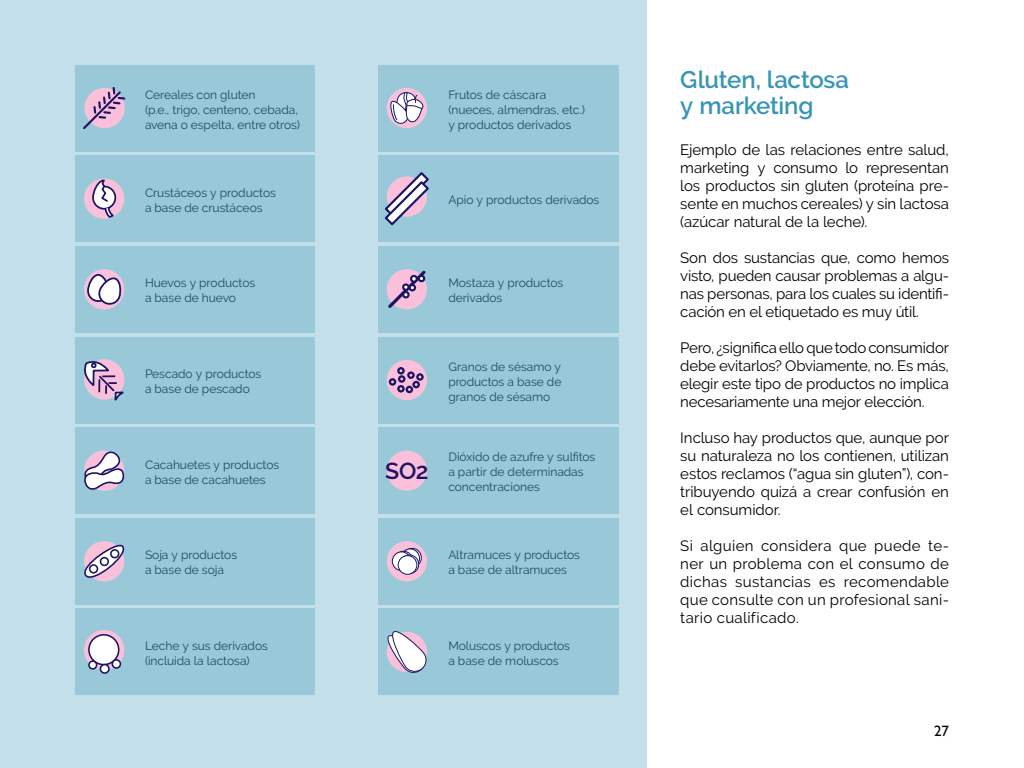
<style>
.page{position:relative;width:1024px;height:768px;background:#fff}
.page>*{position:absolute;margin:0;border:0;box-sizing:border-box;transform-origin:0 0}
.t1{font:600 24px/26px "Raleway";letter-spacing:-.01em;color:#3895b6}
.t2{font:600 23px "Raleway";color:#1c1463}
.t3{font:15px/18px "Raleway";letter-spacing:-.01em;color:#000;text-align:justify}
.t4{font:15px "Gill Sans";color:#000}
.t5{font:12px/15px "Raleway";letter-spacing:-.005em;color:#145064}
</style>
<div class="page">
<div style="left:0;top:0;width:646px;height:768px;background:#c3dfe9"></div>
<div style="left:75px;top:65px;width:240px;height:86px;background:#99c8d9"></div>
<div style="left:378px;top:65px;width:240px;height:86px;background:#99c8d9"></div>
<div style="left:75px;top:156px;width:240px;height:86px;background:#99c8d9"></div>
<div style="left:378px;top:156px;width:240px;height:86px;background:#99c8d9"></div>
<div style="left:75px;top:428px;width:240px;height:86px;background:#99c8d9"></div>
<div style="left:378px;top:428px;width:240px;height:86px;background:#99c8d9"></div>
<div style="left:75px;top:246px;width:240px;height:86px;background:#99c8d9"></div>
<div style="left:378px;top:246px;width:240px;height:86px;background:#99c8d9"></div>
<div style="left:75px;top:518px;width:240px;height:86px;background:#99c8d9"></div>
<div style="left:378px;top:518px;width:240px;height:86px;background:#99c8d9"></div>
<div style="left:75px;top:337px;width:240px;height:86px;background:#99c8d9"></div>
<div style="left:378px;top:337px;width:240px;height:86px;background:#99c8d9"></div>
<div style="left:75px;top:609px;width:240px;height:86px;background:#99c8d9"></div>
<div style="left:378px;top:609px;width:240px;height:86px;background:#99c8d9"></div>
<svg style="left:83px;top:87px;width:43px;height:42px"></svg>
<svg style="left:84px;top:269px;width:40px;height:40px"></svg>
<div style="left:88px;top:275px;width:21px;height:26px;background:#fff;border-radius:10px"></div>
<div style="left:87px;top:274px;width:23px;height:28px;border:2px solid #1c1463;border-radius:10px"></div>
<svg style="left:98px;top:277px;width:25px;height:28px"></svg>
<svg style="left:78px;top:359px;width:51px;height:315px"></svg>
<div style="left:90px;top:565px;width:7px;height:8px;background:#fff;border-radius:50%"></div>
<div style="left:89px;top:564px;width:9px;height:10px;border:2px solid #1c1463;border-radius:50%"></div>
<div style="left:100px;top:558px;width:8px;height:7px;background:#fff;border-radius:50%"></div>
<div style="left:100px;top:557px;width:9px;height:9px;border:2px solid #1c1463;border-radius:50%"></div>
<div style="left:111px;top:550px;width:8px;height:8px;background:#fff;border-radius:50%"></div>
<div style="left:110px;top:549px;width:9px;height:9px;border:2px solid #1c1463;border-radius:50%"></div>
<svg style="left:84px;top:630px;width:40px;height:40px"></svg>
<div style="left:89px;top:635px;width:30px;height:30px;background:#fff;border-radius:50%"></div>
<div style="left:88px;top:634px;width:31px;height:31px;border:2px solid #1c1463;border-radius:50%"></div>
<div style="left:89px;top:661px;width:8px;height:8px;background:#fff;border-radius:50%"></div>
<div style="left:88px;top:660px;width:9px;height:10px;border:2px solid #1c1463;border-radius:50%"></div>
<div style="left:100px;top:665px;width:9px;height:8px;background:#fff;border-radius:50%"></div>
<div style="left:100px;top:664px;width:10px;height:10px;border:2px solid #1c1463;border-radius:50%"></div>
<div style="left:112px;top:660px;width:8px;height:8px;background:#fff;border-radius:50%"></div>
<div style="left:112px;top:659px;width:9px;height:10px;border:2px solid #1c1463;border-radius:50%"></div>
<svg style="left:385px;top:172px;width:44px;height:54px"></svg>
<svg style="left:386px;top:631px;width:41px;height:42px"></svg>
<svg style="left:387px;top:541px;width:40px;height:40px"></svg>
<div style="left:392px;top:552px;width:19px;height:19px;background:#89699e;border-radius:50%"></div>
<div style="left:392px;top:551px;width:19px;height:20px;border:1px solid #1c1463;border-radius:50%"></div>
<svg style="left:393px;top:547px;width:30px;height:28px"></svg>
<div style="left:398px;top:556px;width:19px;height:18px;background:#fff;border-radius:50%"></div>
<div style="left:398px;top:555px;width:19px;height:20px;border:1px solid #1c1463;border-radius:50%"></div>
<div style="left:387px;top:451px;width:40px;height:40px;background:#fac0da;border-radius:50%"></div>
<svg style="left:84px;top:179px;width:40px;height:40px"></svg>
<svg style="left:91px;top:179px;width:26px;height:40px"></svg>
<svg style="left:387px;top:88px;width:40px;height:40px"></svg>
<svg style="left:389px;top:88px;width:35px;height:68px"></svg>
<svg style="left:387px;top:360px;width:40px;height:40px"></svg>
<div style="left:406px;top:386px;width:7px;height:7px;border:5px solid #1c1463;border-radius:50%"></div>
<div style="left:397px;top:385px;width:8px;height:8px;border:5px solid #1c1463;border-radius:50%"></div>
<div style="left:412px;top:381px;width:8px;height:7px;border:5px solid #1c1463;border-radius:50%"></div>
<div style="left:398px;top:375px;width:8px;height:8px;border:5px solid #1c1463;border-radius:50%"></div>
<div style="left:407px;top:371px;width:8px;height:8px;border:5px solid #1c1463;border-radius:50%"></div>
<div style="left:397px;top:367px;width:8px;height:8px;border:5px solid #1c1463;border-radius:50%"></div>
<div style="left:416px;top:373px;width:8px;height:8px;border:5px solid #1c1463;border-radius:50%"></div>
<div style="left:389px;top:378px;width:7px;height:8px;border:5px solid #1c1463;border-radius:50%"></div>
<svg style="left:386px;top:269px;width:41px;height:41px"></svg>
<p class="t5" style="left:145px;top:87px;width:157px">Cereales con gluten<br>(p.e., trigo, centeno, cebada, avena o espelta, entre otros)</p>
<p class="t5" style="left:448px;top:87px;width:138px">Frutos de cáscara (nueces, almendras, etc.) y productos derivados</p>
<p class="t5" style="left:145px;top:185px;width:132px">Crustáceos y productos a base de crustáceos</p>
<p class="t5" style="left:448px;top:193px;width:153px">Apio y productos derivados</p>
<p class="t5" style="left:145px;top:276px;width:112px">Huevos y productos a base de huevo</p>
<p class="t5" style="left:448px;top:276px;width:117px">Mostaza y productos derivados</p>
<p class="t5" style="left:145px;top:366px;width:118px">Pescado y productos a base de pescado</p>
<p class="t5" style="left:448px;top:359px;width:115px;text-align:justify">Granos de sésamo y productos a base de granos de sésamo</p>
<p class="t5" style="left:145px;top:457px;width:136px">Cacahuetes y productos a base de cacahuetes</p>
<p class="t5" style="left:448px;top:450px;width:149px">Dióxido de azufre y sulfitos a partir de determinadas concentraciones</p>
<h2 class="t2" style="left:385px;top:457px;width:45px">SO2</h2>
<p class="t5" style="left:145px;top:548px;width:94px">Soja y productos a base de soja</p>
<p class="t5" style="left:448px;top:548px;width:133px">Altramuces y productos a base de altramuces</p>
<p class="t5" style="left:145px;top:638px;width:124px">Leche y sus derivados (incluida la lactosa)</p>
<p class="t5" style="left:448px;top:638px;width:123px">Moluscos y productos a base de moluscos</p>
<h1 class="t1" style="left:680px;top:66px;width:170px">Gluten, lactosa y marketing</h1>
<p class="t3" style="left:680px;top:141px;width:270px">Ejemplo de las relaciones entre salud, marketing y consumo lo representan los productos sin gluten (proteína pre&shy;sente en muchos cereales) y sin lactosa (azúcar natural de la leche).</p>
<p class="t3" style="left:680px;top:249px;width:270px">Son dos sustancias que, como hemos visto, pueden causar problemas a algu&shy;nas personas, para los cuales su identifi&shy;cación en el etiquetado es muy útil.</p>
<p class="t3" style="left:680px;top:339px;width:270px">Pero, ¿significa ello que todo consumidor debe evitarlos? Obviamente, no. Es más, elegir este tipo de productos no implica necesariamente una mejor elección.</p>
<p class="t3" style="left:680px;top:429px;width:270px">Incluso hay productos que, aunque por su naturaleza no los contienen, utilizan estos reclamos (“agua sin gluten”), con&shy;tribuyendo quizá a crear confusión en el consumidor.</p>
<p class="t3" style="left:680px;top:537px;width:270px">Si alguien considera que puede te&shy;ner un problema con el consumo de dichas sustancias es recomendable que consulte con un profesional sani&shy;tario cualificado.</p>
<p class="t4" style="left:934px;top:722px;width:16px">27</p>
</div>
